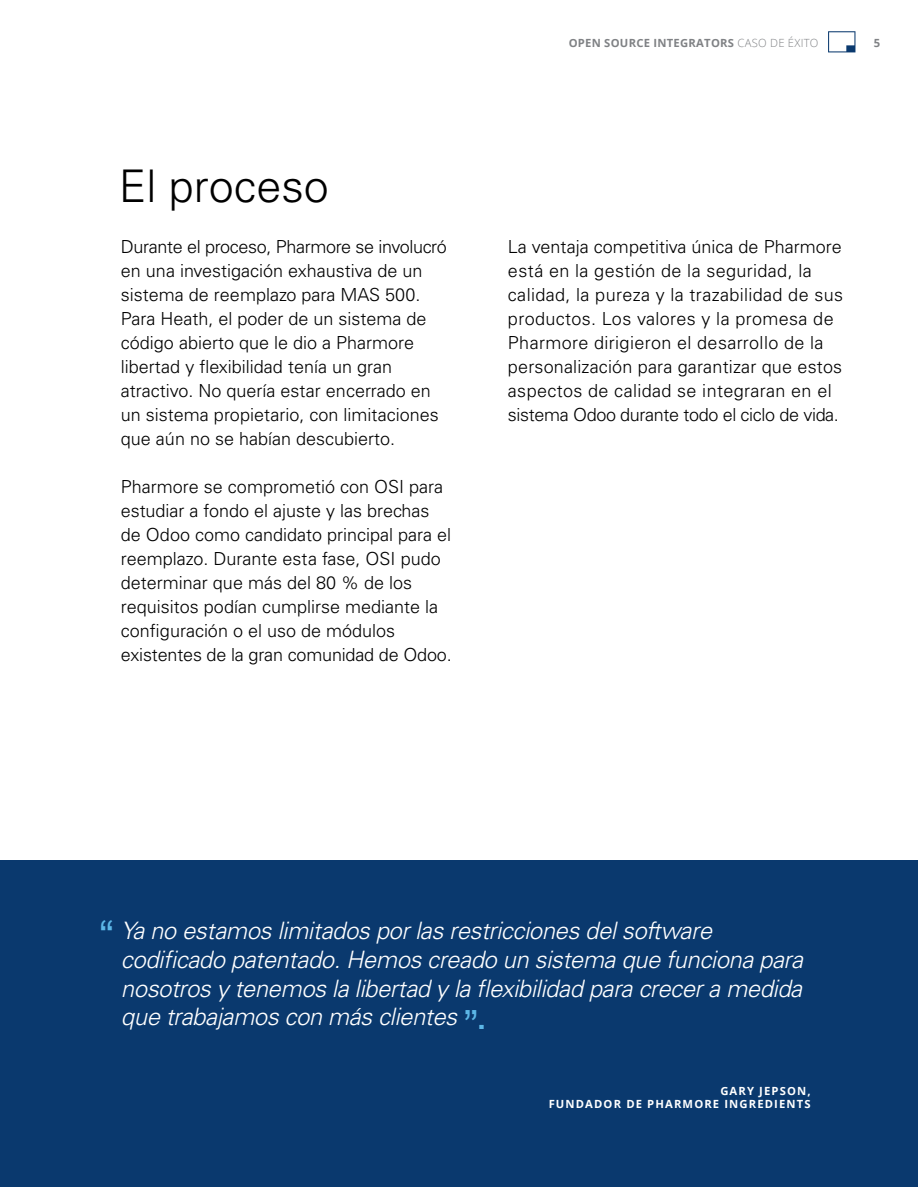
<style>
.page{position:relative;width:918px;height:1188px;background:#fff}
.page>*{position:absolute;margin:0;border:0;box-sizing:border-box;transform-origin:0 0}
.t1{font:300 45px "Univers LT Std";color:#000}
.t2{font:43.5px "Arial";color:#5cb7e7}
.t3{font:italic 300 24px/28.8px "Univers LT Std";letter-spacing:-.02em;color:#fff}
.t4{font:300 18px/24px "Univers LT Std";color:#000}
.t5{font:300 18px/24px "Univers LT Std";letter-spacing:.02em;color:#000}
.t6{font:700 11.25px/13.5px "Open Sans";letter-spacing:.1em;color:#fff;text-align:right}
.t7{font:700 11.25px "Open Sans";letter-spacing:.02em;color:#808285}
.s1{font-weight:300}
</style>
<div class="page">
<svg style="left:828px;top:31px;width:27px;height:21px"></svg>
<div style="left:0;top:861px;width:918px;height:326px;background:#0a396e"></div>
<h1 class="t1" style="left:119px;top:159px;width:212px">El proceso</h1>
<p class="t4" style="left:121px;top:235px;width:327px">Durante el proceso, Pharmore se involucró en una investigación exhaustiva de un sistema de reemplazo para MAS 500.<br>Para Heath, el poder de un sistema de código abierto que le dio a Pharmore libertad y flexibilidad tenía un gran atractivo. No quería estar encerrado en un sistema propietario, con limitaciones que aún no se habían descubierto.</p>
<p class="t4" style="left:121px;top:475px;width:332px">Pharmore se comprometió con OSI para estudiar a fondo el ajuste y las brechas de Odoo como candidato principal para el reemplazo. Durante esta fase, OSI pudo determinar que más del 80 % de los requisitos podían cumplirse mediante la configuración o el uso de módulos existentes de la gran comunidad de Odoo.</p>
<p class="t7" style="left:569px;top:35px;width:251px">OPEN SOURCE INTEGRATORS <span class="s1">CASO DE ÉXITO</span></p>
<p class="t7" style="left:874px;top:35px;width:8px">5</p>
<p class="t5" style="left:508px;top:235px;width:337px">La ventaja competitiva única de Pharmore está en la gestión de la seguridad, la calidad, la pureza y la trazabilidad de sus productos. Los valores y la promesa de Pharmore dirigieron el desarrollo de la personalización para garantizar que estos aspectos de calidad se integraran en el sistema Odoo durante todo el ciclo de vida.</p>
<h2 class="t2" style="left:100px;top:908px;width:16px">“</h2>
<h3 class="t3" style="left:121px;top:916px;width:684px">Ya no estamos limitados por las restricciones del software codificado patentado. Hemos creado un sistema que funciona para nosotros y tenemos la libertad y la flexibilidad para crecer a medida que trabajamos con más clientes</h3>
<h2 class="t2" style="left:464px;top:992px;width:25px">”.</h2>
<p class="t6" style="left:549px;top:1084px;width:264px">GARY JEPSON,<br>FUNDADOR DE PHARMORE INGREDIENTS</p>
</div>
